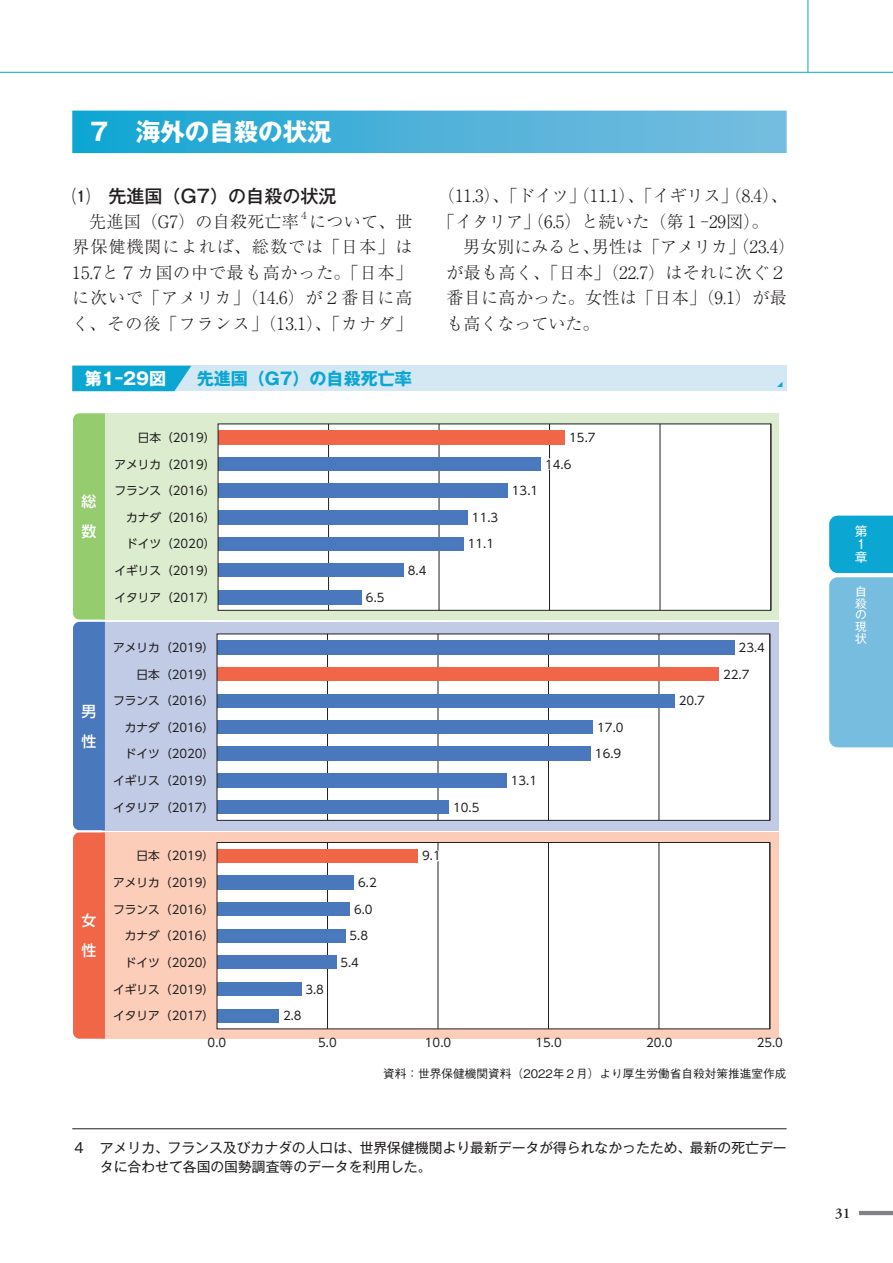
<style>
.page{position:relative;width:893px;height:1263px;background:#fff}
.page>*{position:absolute;margin:0;border:0;box-sizing:border-box;transform-origin:0 0}
.t1{font:700 24.45px "Gothic MB101 Pr 6 N";color:#fff}
.t2{font:500 18px "Gothic MB101 Pr 6 N";color:#231f20}
.t3{font:300 16.95px/25.5px "Ryumin Pr 6 N";letter-spacing:.02em;color:#231f20;text-align:justify}
.t4{font:300 16.95px/25.5px "Ryumin Pr 6 N";color:#231f20}
.t5{font:700 16.95px "Gothic MB101 Pr 6 N";color:#0ca6d3}
.t6{font:700 16.95px "Gothic MB101 Pr 6 N";color:#fff}
.t7{font:500 14.85px/29.7px "UD Shin Go Pro";color:#fff}
.t8{font:600 14.85px "Adobe Garamond Pro";color:#231f20}
.t9{font:13.8px/19.2px "Gothic MB101 Pr 6 N";color:#231f20}
.t10{font:12.75px/12.8px "Gothic MB101 Pr 6 N";color:#fff}
.t11{font:11.7px "UD Shin Go Pro";color:#231f20}
.t12{font:500 11.7px "Gothic BBB Pr 6 N";color:#231f20}
.t13{font:11.7px/11.7px "Gothic MB101 Pr 6 N";color:#fff}
.t14{font:300 9.9px "Ryumin Pr 6 N";color:#231f20}
</style>
<div class="page">
<div style="left:72px;top:111px;width:715px;height:42px;background:linear-gradient(to right,#13a6d3,#7dbde0)"></div>
<div style="left:72px;top:366px;width:715px;height:25px;background:#d4e8f4"></div>
<svg style="left:72px;top:366px;width:119px;height:25px;background:#1aaad5"></svg>
<svg style="left:777px;top:382px;width:5px;height:5px"></svg>
<div style="left:103px;top:413px;width:676px;height:206px;background:#dceccf"></div>
<div style="left:103px;top:622px;width:676px;height:208px;background:#c1cbe6"></div>
<div style="left:103px;top:832px;width:676px;height:207px;background:#fcceba"></div>
<svg style="left:73px;top:413px;width:32px;height:626px;background:#9b8f7d"></svg>
<div style="left:218px;top:424px;width:553px;height:186px;background:#fff"></div>
<div style="left:217px;top:634px;width:553px;height:186px;background:#fff"></div>
<div style="left:217px;top:842px;width:553px;height:187px;background:#fff"></div>
<hr style="left:327px;top:842px;width:1px;height:187px;background:#231f20">
<hr style="left:438px;top:842px;width:1px;height:187px;background:#231f20">
<hr style="left:548px;top:842px;width:1px;height:187px;background:#231f20">
<hr style="left:659px;top:842px;width:1px;height:187px;background:#231f20">
<hr style="left:770px;top:842px;width:1px;height:187px;background:#231f20">
<hr style="left:327px;top:634px;width:1px;height:186px;background:#231f20">
<hr style="left:438px;top:634px;width:1px;height:186px;background:#231f20">
<hr style="left:548px;top:634px;width:1px;height:186px;background:#231f20">
<hr style="left:659px;top:634px;width:1px;height:186px;background:#231f20">
<hr style="left:770px;top:634px;width:1px;height:186px;background:#231f20">
<hr style="left:328px;top:424px;width:1px;height:186px;background:#231f20">
<hr style="left:439px;top:424px;width:1px;height:186px;background:#231f20">
<hr style="left:549px;top:424px;width:1px;height:186px;background:#231f20">
<hr style="left:660px;top:424px;width:1px;height:186px;background:#231f20">
<hr style="left:771px;top:424px;width:1px;height:186px;background:#231f20">
<div style="left:218px;top:590px;width:144px;height:14px;background:#4a78bd"></div>
<div style="left:218px;top:563px;width:186px;height:14px;background:#4a78bd"></div>
<div style="left:218px;top:510px;width:250px;height:14px;background:#4a78bd"></div>
<div style="left:218px;top:537px;width:246px;height:14px;background:#4a78bd"></div>
<div style="left:218px;top:483px;width:290px;height:14px;background:#4a78bd"></div>
<div style="left:218px;top:457px;width:323px;height:14px;background:#4a78bd"></div>
<div style="left:218px;top:430px;width:347px;height:14px;background:#f26648"></div>
<div style="left:217px;top:800px;width:232px;height:14px;background:#4a78bd"></div>
<div style="left:217px;top:773px;width:290px;height:14px;background:#4a78bd"></div>
<div style="left:217px;top:720px;width:376px;height:14px;background:#4a78bd"></div>
<div style="left:217px;top:747px;width:374px;height:14px;background:#4a78bd"></div>
<div style="left:217px;top:694px;width:457px;height:13px;background:#4a78bd"></div>
<div style="left:217px;top:640px;width:517px;height:14px;background:#4a78bd"></div>
<div style="left:217px;top:667px;width:502px;height:14px;background:#f26648"></div>
<div style="left:217px;top:1009px;width:62px;height:13px;background:#4a78bd"></div>
<div style="left:217px;top:982px;width:84px;height:14px;background:#4a78bd"></div>
<div style="left:217px;top:929px;width:128px;height:14px;background:#4a78bd"></div>
<div style="left:217px;top:955px;width:119px;height:14px;background:#4a78bd"></div>
<div style="left:217px;top:902px;width:133px;height:14px;background:#4a78bd"></div>
<div style="left:217px;top:875px;width:137px;height:14px;background:#4a78bd"></div>
<div style="left:217px;top:849px;width:201px;height:14px;background:#f26648"></div>
<svg style="left:549px;top:458px;width:1px;height:12px"></svg>
<svg style="left:674px;top:694px;width:1px;height:13px"></svg>
<svg style="left:734px;top:640px;width:1px;height:14px"></svg>
<svg style="left:437px;top:848px;width:2px;height:15px"></svg>
<div style="left:218px;top:423px;width:553px;height:188px;border:1px solid #231f20"></div>
<div style="left:217px;top:633px;width:553px;height:188px;border:1px solid #231f20"></div>
<div style="left:217px;top:842px;width:553px;height:187px;border:1px solid #231f20"></div>
<hr style="left:72px;top:1128px;width:715px;height:1px;background:#231f20">
<hr style="left:859px;top:1211px;width:34px;height:4px;background:#808285">
<svg style="left:829px;top:516px;width:64px;height:231px;background:#5fb9dc"></svg>
<hr style="left:0;top:72px;width:893px;height:1px;background:#0ca6d3">
<hr style="left:808px;top:0;width:1px;height:72px;background:#0ca6d3">
<h1 class="t1" style="left:87px;top:111px;width:246px">７　海外の自殺の状況</h1>
<h2 class="t2" style="left:72px;top:181px;width:266px">⑴　先進国（G7）の自殺の状況</h2>
<h3 class="t3" style="left:89px;top:207px;width:211px">先進国（G7）の自殺死亡率</h3>
<p class="t14" style="left:299px;top:208px;width:11px">４</p>
<h3 class="t3" style="left:72px;top:207px;width:342px;text-indent:237px">について、世界保健機関によれば、総数では「日本」は15.7と７カ国の中で最も高かった。「日本」に次いで「アメリカ」（14.6）が２番目に高く、その後「フランス」（13.1）、「カナダ」</h3>
<h3 class="t6" style="left:85px;top:364px;width:83px">第1-29図</h3>
<h3 class="t5" style="left:197px;top:364px;width:216px">先進国（G7）の自殺死亡率</h3>
<h3 class="t4" style="left:438px;top:182px;width:351px">（11.3）、「ドイツ」（11.1）、「イギリス」（8.4）、「イタリア」（6.5）と続いた（第１-29図）。</h3>
<h3 class="t3" style="left:446px;top:233px;width:350px;text-align:left;text-indent:17px">男女別にみると、男性は「アメリカ」（23.4）が最も高く、「日本」（22.7）はそれに次ぐ２番目に高かった。女性は「日本」（9.1）が最も高くなっていた。</h3>
<p class="t7" style="left:82px;top:486px;width:16px">総数</p>
<p class="t7" style="left:82px;top:696px;width:16px">男性</p>
<p class="t7" style="left:82px;top:905px;width:16px">女性</p>
<p class="t11" style="left:138px;top:428px;width:79px">日本（2019）</p>
<p class="t11" style="left:114px;top:455px;width:103px">アメリカ（2019）</p>
<p class="t11" style="left:114px;top:481px;width:103px">フランス（2016）</p>
<p class="t11" style="left:126px;top:508px;width:91px">カナダ（2016）</p>
<p class="t11" style="left:126px;top:534px;width:91px">ドイツ（2020）</p>
<p class="t11" style="left:114px;top:561px;width:103px">イギリス（2019）</p>
<p class="t11" style="left:114px;top:588px;width:103px">イタリア（2017）</p>
<p class="t11" style="left:113px;top:638px;width:103px">アメリカ（2019）</p>
<p class="t11" style="left:137px;top:665px;width:79px">日本（2019）</p>
<p class="t11" style="left:113px;top:691px;width:103px">フランス（2016）</p>
<p class="t11" style="left:125px;top:718px;width:91px">カナダ（2016）</p>
<p class="t11" style="left:125px;top:744px;width:91px">ドイツ（2020）</p>
<p class="t11" style="left:113px;top:771px;width:103px">イギリス（2019）</p>
<p class="t11" style="left:113px;top:798px;width:103px">イタリア（2017）</p>
<p class="t11" style="left:137px;top:846px;width:79px">日本（2019）</p>
<p class="t11" style="left:113px;top:873px;width:103px">アメリカ（2019）</p>
<p class="t11" style="left:113px;top:900px;width:103px">フランス（2016）</p>
<p class="t11" style="left:125px;top:926px;width:91px">カナダ（2016）</p>
<p class="t11" style="left:125px;top:953px;width:91px">ドイツ（2020）</p>
<p class="t11" style="left:113px;top:980px;width:103px">イギリス（2019）</p>
<p class="t11" style="left:113px;top:1006px;width:103px">イタリア（2017）</p>
<p class="t11" style="left:366px;top:588px;width:20px">6.5</p>
<p class="t11" style="left:408px;top:561px;width:20px">8.4</p>
<p class="t11" style="left:472px;top:508px;width:28px">11.3</p>
<p class="t11" style="left:468px;top:534px;width:28px">11.1</p>
<p class="t11" style="left:512px;top:481px;width:28px">13.1</p>
<p class="t11" style="left:569px;top:428px;width:28px">15.7</p>
<p class="t11" style="left:545px;top:455px;width:28px">14.6</p>
<p class="t11" style="left:305px;top:980px;width:20px">3.8</p>
<p class="t11" style="left:283px;top:1006px;width:20px">2.8</p>
<p class="t11" style="left:358px;top:873px;width:20px">6.2</p>
<p class="t11" style="left:354px;top:900px;width:20px">6.0</p>
<p class="t11" style="left:349px;top:926px;width:20px">5.8</p>
<p class="t11" style="left:340px;top:953px;width:20px">5.4</p>
<p class="t11" style="left:422px;top:846px;width:20px">9.1</p>
<p class="t11" style="left:453px;top:798px;width:28px">10.5</p>
<p class="t11" style="left:511px;top:771px;width:28px">13.1</p>
<p class="t11" style="left:597px;top:718px;width:28px">17.0</p>
<p class="t11" style="left:595px;top:744px;width:28px">16.9</p>
<p class="t11" style="left:679px;top:691px;width:28px">20.7</p>
<p class="t11" style="left:739px;top:638px;width:28px">23.4</p>
<p class="t11" style="left:723px;top:665px;width:28px">22.7</p>
<p class="t11" style="left:208px;top:1033px;width:20px">0.0</p>
<p class="t11" style="left:318px;top:1033px;width:20px">5.0</p>
<p class="t11" style="left:425px;top:1033px;width:28px">10.0</p>
<p class="t11" style="left:535px;top:1033px;width:28px">15.0</p>
<p class="t11" style="left:646px;top:1033px;width:28px">20.0</p>
<p class="t11" style="left:757px;top:1033px;width:28px">25.0</p>
<p class="t12" style="left:383px;top:1064px;width:405px">資料：世界保健機関資料（2022年２月）より厚生労働省自殺対策推進室作成</p>
<p class="t9" style="left:100px;top:1137px;width:688px;text-indent:-28px">４ アメリカ、フランス及びカナダの人口は、世界保健機関より最新データが得られなかったため、最新の死亡データに合わせて各国の国勢調査等のデータを利用した。</p>
<p class="t10" style="left:855px;top:524px;width:14px">第<br>１章</p>
<p class="t13" style="left:855px;top:585px;width:13px">自殺の現状</p>
<p class="t8" style="left:835px;top:1205px;width:17px">31</p>
</div>
